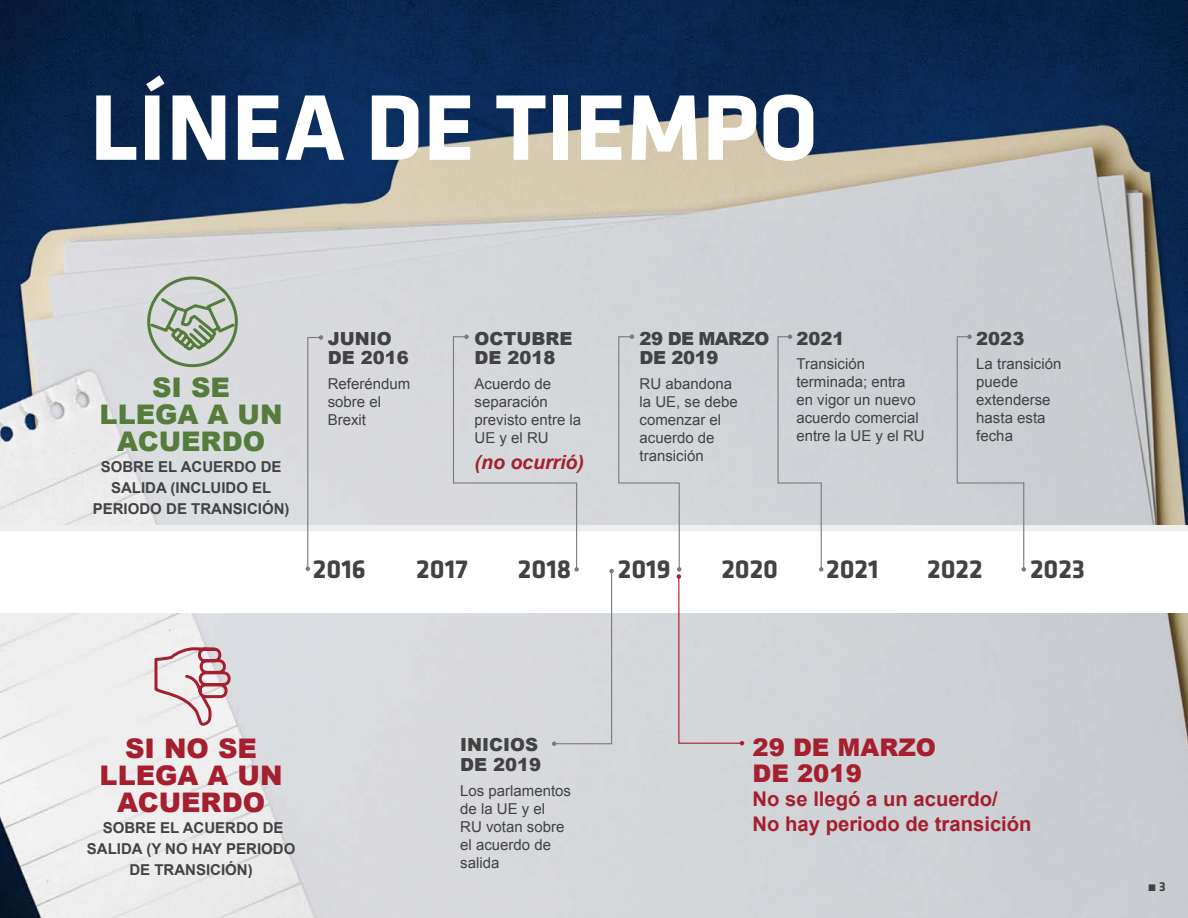
<style>
.page{position:relative;width:1188px;height:918px;background:#fff}
.page>*{position:absolute;margin:0;border:0;box-sizing:border-box;transform-origin:0 0}
.Body_Copy{font:700 96.6px "Klavika";color:#fff}
.Body_Copy-2{font:700 27px "Klavika";color:#424242}
.Body_Copy-3{font:900 27px/27px "Arial";color:#a51f2e;text-align:center}
.Body_Copy-4{font:900 27px/27px "Arial";color:#557c3b;text-align:center}
.Body_Copy-5{font:900 24.3px/26.4px "Arial";color:#a51f2e}
.Body_Copy-6{font:700 20.25px/24.3px "Arial";color:#a51f2e}
.Body_Copy-7{font:italic 700 19.5px "Arial";color:#a51f2e}
.Body_Copy-8{font:900 18px/19.5px "Arial";color:#424242}
.Body_Copy-9{font:900 18px/19.5px "Arial";letter-spacing:-.02em;color:#424242}
.Body_Copy-10{font:15px/18px "Arial";color:#424242}
.Body_Copy-11{font:700 15px/21px "Arial";color:#424242;text-align:center}
.t1{font:700 13.5px "Klavika";color:#424242}
</style>
<div class="page">
<img style="left:0;top:0;width:1188px;height:918px">
<div style="left:0;top:514px;width:1188px;height:100px;background:#000;opacity:.07"></div>
<svg style="left:153px;top:646px;width:79px;height:84px"></svg>
<svg style="left:146px;top:275px;width:93px;height:94px;background:#bcc4ba"></svg>
<svg style="left:306px;top:335px;width:17px;height:236px"></svg>
<svg style="left:777px;top:334px;width:47px;height:238px"></svg>
<svg style="left:956px;top:334px;width:70px;height:238px"></svg>
<svg style="left:452px;top:334px;width:292px;height:412px"></svg>
<p class="Body_Copy" style="left:90px;top:75px;width:730px">LÍNEA DE TIEMPO</p>
<p class="Body_Copy-4" style="left:100px;top:373px;width:184px">SI SE<br>LLEGA A UN<br>ACUERDO</p>
<p class="Body_Copy-11" style="left:93px;top:457px;width:198px">SOBRE EL ACUERDO DE<br>SALIDA (INCLUIDO EL<br>PERIODO DE TRANSICIÓN)</p>
<p class="Body_Copy-8" style="left:328px;top:328px;width:83px">JUNIO<br>DE 2016</p>
<p class="Body_Copy-10" style="left:328px;top:375px;width:84px">Referéndum sobre el<br>Brexit</p>
<p class="Body_Copy-8" style="left:475px;top:328px;width:99px">OCTUBRE<br>DE 2018</p>
<p class="Body_Copy-10" style="left:475px;top:375px;width:108px">Acuerdo de separación previsto entre la<br>UE y el RU</p>
<p class="Body_Copy-7" style="left:475px;top:449px;width:111px">(no ocurrió)</p>
<p class="Body_Copy-2" style="left:313px;top:554px;width:54px">2016</p>
<p class="Body_Copy-2" style="left:416px;top:554px;width:53px">2017</p>
<p class="Body_Copy-2" style="left:518px;top:554px;width:55px">2018</p>
<p class="Body_Copy-9" style="left:640px;top:328px;width:131px">29 DE MARZO<br>DE 2019</p>
<p class="Body_Copy-10" style="left:640px;top:375px;width:100px">RU abandona la UE, se debe comenzar el acuerdo de transición</p>
<p class="Body_Copy-8" style="left:796px;top:328px;width:50px">2021</p>
<p class="Body_Copy-10" style="left:796px;top:355px;width:130px">Transición terminada; entra en vigor un nuevo acuerdo comercial entre la UE y el RU</p>
<p class="Body_Copy-8" style="left:976px;top:328px;width:50px">2023</p>
<p class="Body_Copy-10" style="left:976px;top:355px;width:87px">La transición puede extenderse hasta esta fecha</p>
<p class="Body_Copy-2" style="left:618px;top:554px;width:54px">2019</p>
<p class="Body_Copy-2" style="left:721px;top:554px;width:58px">2020</p>
<p class="Body_Copy-2" style="left:826px;top:554px;width:54px">2021</p>
<p class="Body_Copy-2" style="left:927px;top:554px;width:57px">2022</p>
<p class="Body_Copy-2" style="left:1030px;top:554px;width:57px">2023</p>
<p class="Body_Copy-3" style="left:100px;top:734px;width:184px">SI NO SE<br>LLEGA A UN<br>ACUERDO</p>
<p class="Body_Copy-11" style="left:87px;top:817px;width:210px">SOBRE EL ACUERDO DE<br>SALIDA (Y NO HAY PERIODO<br>DE TRANSICIÓN)</p>
<p class="Body_Copy-8" style="left:460px;top:735px;width:83px">INICIOS<br>DE 2019</p>
<p class="Body_Copy-10" style="left:460px;top:781px;width:112px">Los parlamentos de la UE y el<br>RU votan sobre el acuerdo de salida</p>
<p class="Body_Copy-5" style="left:753px;top:733px;width:185px">29 DE MARZO<br>DE 2019</p>
<p class="Body_Copy-6" style="left:753px;top:788px;width:281px">No se llegó a un acuerdo/<br>No hay periodo de transición</p>
<p class="t1" style="left:1148px;top:880px;width:20px">• 3</p>
</div>
